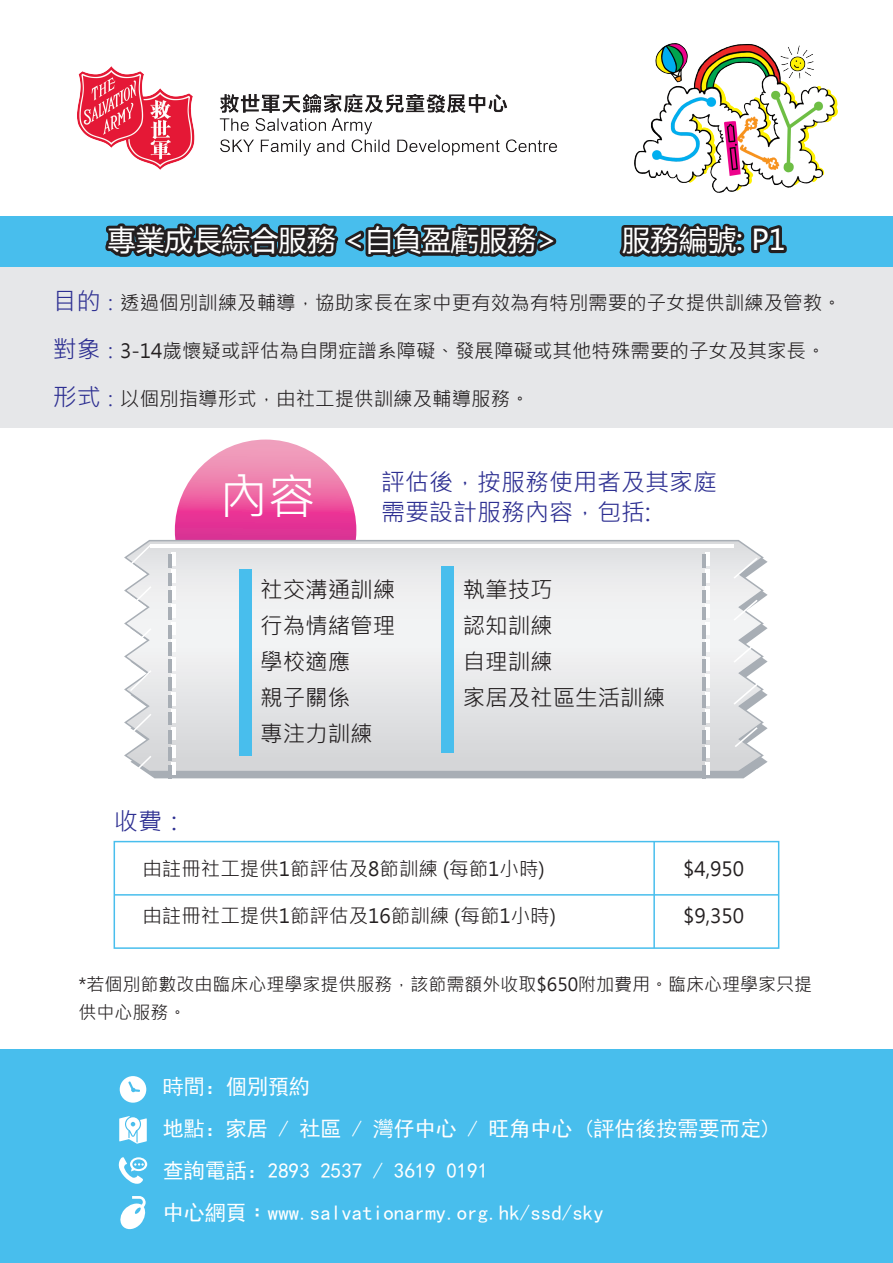
<style>
.page{position:relative;width:893px;height:1263px;background:#fff}
.page>*{position:absolute;margin:0;border:0;box-sizing:border-box;transform-origin:0 0}
.t1{font:48px "Microsoft Jheng Hei";color:#fff}
.t2{font:28.5px "Microsoft Ya Hei";color:#fff}
.t3{font:24px/30px "Microsoft Jheng Hei";color:#2e3092}
.t4{font:22.5px/36px "Microsoft Jheng Hei";color:#231f20}
.t5{font:21px/42px "Sim Hei";color:#fff}
.t6{font:19.5px "Microsoft Jheng Hei";color:#231f20}
.t7{font:18px/28.5px "Microsoft Jheng Hei";color:#231f20}
.s1{font-size:24px;color:#2e3092}
.s2{color:#2e3092}
</style>
<div class="page">
<div style="left:0;top:216px;width:893px;height:51px;background:#48beed"></div>
<div style="left:0;top:1049px;width:893px;height:214px;background:#48beed"></div>
<div style="left:0;top:267px;width:893px;height:160px;background:#e6e7e9"></div>
<svg style="left:150px;top:560px;width:618px;height:218px;fill:#a8aeb5"></svg>
<svg style="left:175px;top:440px;width:181px;height:181px;background:#ea60a3"></svg>
<svg style="left:124px;top:539px;width:641px;height:234px"></svg>
<svg style="left:130px;top:544px;width:21px;height:21px"></svg>
<svg style="left:130px;top:586px;width:21px;height:21px"></svg>
<svg style="left:130px;top:628px;width:21px;height:21px"></svg>
<svg style="left:130px;top:670px;width:21px;height:21px"></svg>
<svg style="left:131px;top:714px;width:20px;height:20px"></svg>
<svg style="left:131px;top:756px;width:20px;height:19px"></svg>
<svg style="left:733px;top:558px;width:25px;height:21px"></svg>
<svg style="left:733px;top:600px;width:25px;height:21px"></svg>
<svg style="left:733px;top:642px;width:25px;height:21px"></svg>
<svg style="left:733px;top:684px;width:25px;height:21px"></svg>
<svg style="left:735px;top:727px;width:23px;height:20px"></svg>
<svg style="left:735px;top:769px;width:23px;height:10px"></svg>
<hr style="left:150px;top:544px;width:583px;height:3px;background:#fff">
<div style="left:705px;top:762px;width:5px;height:13px;background:#fff"></div>
<div style="left:705px;top:745px;width:5px;height:12px;background:#fff"></div>
<div style="left:705px;top:728px;width:5px;height:12px;background:#fff"></div>
<div style="left:705px;top:709px;width:5px;height:14px;background:#fff"></div>
<div style="left:705px;top:692px;width:5px;height:13px;background:#fff"></div>
<div style="left:705px;top:674px;width:5px;height:14px;background:#fff"></div>
<div style="left:705px;top:657px;width:5px;height:14px;background:#fff"></div>
<div style="left:705px;top:640px;width:5px;height:12px;background:#fff"></div>
<div style="left:705px;top:622px;width:5px;height:13px;background:#fff"></div>
<div style="left:705px;top:604px;width:5px;height:13px;background:#fff"></div>
<div style="left:705px;top:586px;width:5px;height:14px;background:#fff"></div>
<div style="left:705px;top:569px;width:5px;height:14px;background:#fff"></div>
<div style="left:705px;top:552px;width:5px;height:13px;background:#fff"></div>
<svg style="left:702px;top:765px;width:3px;height:13px"></svg>
<hr style="left:702px;top:747px;width:3px;height:14px;background:#a8aeb5">
<hr style="left:702px;top:730px;width:3px;height:14px;background:#a8aeb5">
<svg style="left:702px;top:677px;width:3px;height:48px"></svg>
<hr style="left:702px;top:659px;width:3px;height:14px;background:#a8aeb5">
<hr style="left:702px;top:642px;width:3px;height:14px;background:#a8aeb5">
<svg style="left:702px;top:573px;width:3px;height:65px"></svg>
<hr style="left:702px;top:554px;width:3px;height:14px;background:#a8aeb5">
<div style="left:171px;top:762px;width:5px;height:13px;background:#fff"></div>
<div style="left:171px;top:745px;width:5px;height:12px;background:#fff"></div>
<div style="left:171px;top:728px;width:5px;height:12px;background:#fff"></div>
<div style="left:171px;top:709px;width:5px;height:14px;background:#fff"></div>
<div style="left:171px;top:692px;width:5px;height:13px;background:#fff"></div>
<div style="left:171px;top:674px;width:5px;height:14px;background:#fff"></div>
<div style="left:171px;top:657px;width:5px;height:14px;background:#fff"></div>
<div style="left:171px;top:640px;width:5px;height:12px;background:#fff"></div>
<div style="left:171px;top:622px;width:5px;height:13px;background:#fff"></div>
<div style="left:171px;top:604px;width:5px;height:13px;background:#fff"></div>
<div style="left:171px;top:586px;width:5px;height:14px;background:#fff"></div>
<div style="left:171px;top:569px;width:5px;height:14px;background:#fff"></div>
<div style="left:171px;top:552px;width:5px;height:13px;background:#fff"></div>
<svg style="left:168px;top:765px;width:3px;height:13px"></svg>
<hr style="left:168px;top:747px;width:3px;height:14px;background:#a8aeb5">
<hr style="left:168px;top:730px;width:3px;height:14px;background:#a8aeb5">
<svg style="left:168px;top:677px;width:3px;height:48px"></svg>
<hr style="left:168px;top:659px;width:3px;height:14px;background:#a8aeb5">
<hr style="left:168px;top:642px;width:3px;height:14px;background:#a8aeb5">
<svg style="left:168px;top:573px;width:3px;height:65px"></svg>
<hr style="left:168px;top:554px;width:3px;height:14px;background:#a8aeb5">
<img style="left:790px;top:45px;width:47px;height:143px">
<img style="left:78px;top:71px;width:18px;height:69px">
<svg style="left:96px;top:66px;width:461px;height:192px"></svg>
<svg style="left:619px;top:43px;width:171px;height:214px"></svg>
<svg style="left:119px;top:1116px;width:28px;height:28px"></svg>
<svg style="left:118px;top:1157px;width:29px;height:27px"></svg>
<svg style="left:120px;top:1076px;width:26px;height:27px"></svg>
<svg style="left:120px;top:1196px;width:26px;height:34px"></svg>
<div style="left:239px;top:569px;width:12px;height:187px;background:#48beed"></div>
<div style="left:441px;top:566px;width:12px;height:187px;background:#48beed"></div>
<div style="left:114px;top:841px;width:665px;height:108px;border:2px solid #48beed"></div>
<hr style="left:114px;top:894px;width:665px;height:2px;background:#48beed">
<hr style="left:653px;top:842px;width:2px;height:106px;background:#48beed">
<h2 class="t2" style="left:107px;top:221px;width:451px">專業成長綜合服務 &lt;自負盈虧服務&gt;</h2>
<h2 class="t2" style="left:594px;top:221px;width:193px">　服務編號: P1</h2>
<p class="t6" style="left:53px;top:290px;width:790px"><span class="s1">目的</span><span class="s2">：</span>透過個別訓練及輔導，協助家長在家中更有效為有特別需要的子女提供訓練及管教。</p>
<p class="t6" style="left:53px;top:338px;width:774px"><span class="s1">對象</span><span class="s2">：</span>3-14歲懷疑或評估為自閉症譜系障礙、發展障礙或其他特殊需要的子女及其家長。</p>
<p class="t6" style="left:53px;top:386px;width:479px"><span class="s1">形式</span><span class="s2">：</span>以個別指導形式，由社工提供訓練及輔導服務。</p>
<h1 class="t1" style="left:220px;top:466px;width:97px">內容</h1>
<p class="t3" style="left:381px;top:467px;width:337px">評估後，按服務使用者及其家庭需要設計服務內容，包括:</p>
<p class="t4" style="left:260px;top:572px;width:136px">社交溝通訓練行為情緒管理學校適應<br>親子關係<br>專注力訓練</p>
<p class="t4" style="left:463px;top:572px;width:204px">執筆技巧<br>認知訓練<br>自理訓練<br>家居及社區生活訓練</p>
<p class="t3" style="left:114px;top:806px;width:73px">收費：</p>
<p class="t6" style="left:142px;top:857px;width:404px">由註冊社工提供1節評估及8節訓練 (每節1小時)</p>
<p class="t6" style="left:142px;top:904px;width:415px">由註冊社工提供1節評估及16節訓練 (每節1小時)</p>
<p class="t6" style="left:683px;top:857px;width:63px">$4,950</p>
<p class="t6" style="left:683px;top:904px;width:63px">$9,350</p>
<p class="t7" style="left:78px;top:970px;width:735px">*若個別節數改由臨床心理學家提供服務，該節需額外收取$650附加費用。臨床心理學家只提供中心服務。</p>
<p class="t5" style="left:163px;top:1066px;width:610px">時間：個別預約<br>地點：家居 / 社區 / 灣仔中心 / 旺角中心 (評估後按需要而定)查詢電話：2893 2537 / 3619 0191<br>中心網頁﹕www.salvationarmy.org.hk/ssd/sky</p>
</div>
